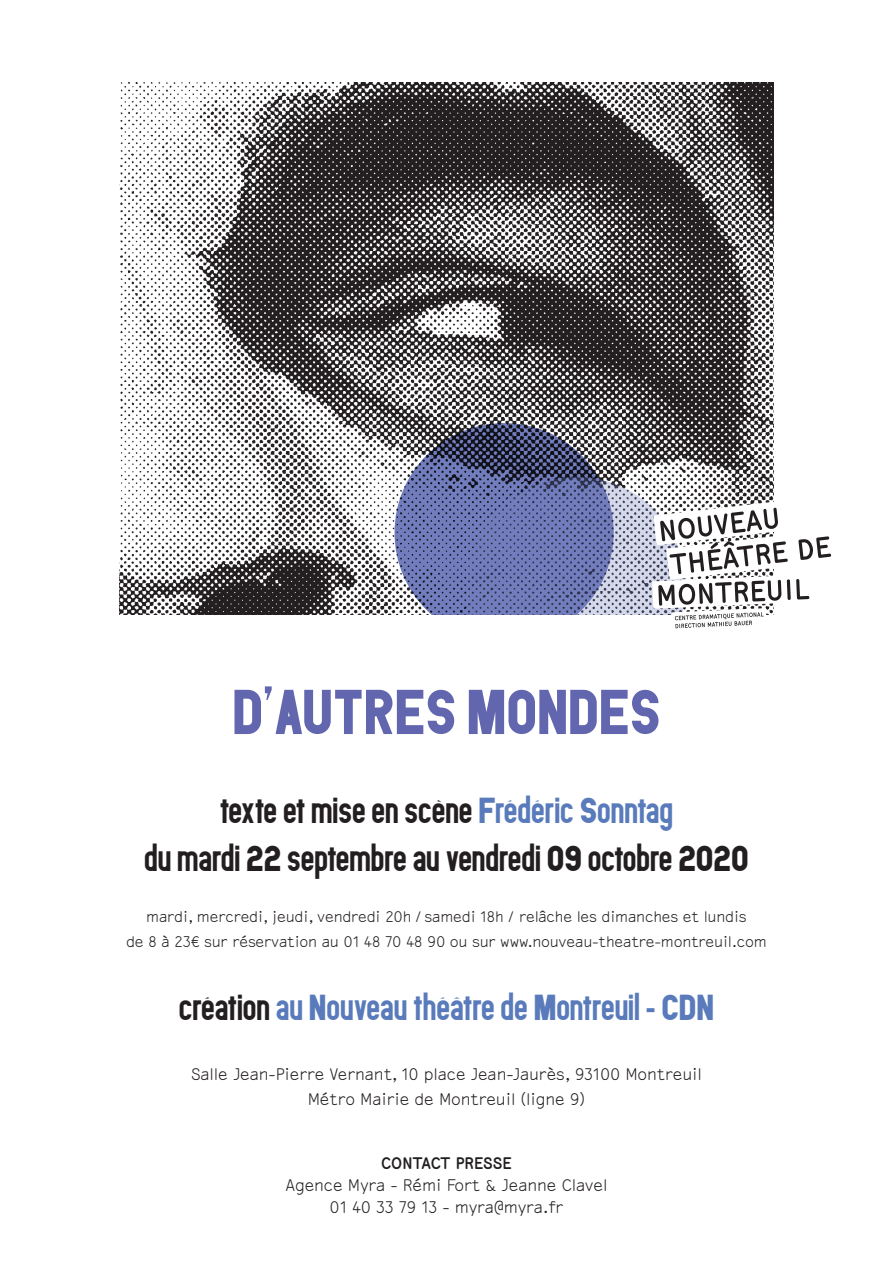
<style>
.page{position:relative;width:893px;height:1263px;background:#fff}
.page>*{position:absolute;margin:0;border:0;box-sizing:border-box;transform-origin:0 0}
.t1{font:63px "PDU";color:#6166af}
.t2{font:36px/48px "PDU";color:#231f20;text-align:center}
.t3{font:36px "PDU";color:#597bbb}
.t4{font:300 18px "Recibo";letter-spacing:-.01em;color:#231f20}
.t5{font:700 18px "Recibo";letter-spacing:-.01em;color:#231f20}
.t6{font:300 16.5px "Recibo";letter-spacing:-.015em;color:#231f20}
.s1{color:#597bbb}
.s2{color:#231f20}
</style>
<div class="page">
<img style="left:119px;top:83px;width:655px;height:531px">
<svg style="left:394px;top:423px;width:438px;height:206px"></svg>
<p class="t1" style="left:232px;top:668px;width:430px">D’AUTRES MONDES</p>
<p class="t2" style="left:144px;top:786px;width:606px">texte et mise en scène <span class="s1">Frédéric Sonntag<br></span>du mardi 22 septembre au vendredi 09 octobre 2020</p>
<p class="t6" style="left:146px;top:907px;width:602px">mardi, mercredi, jeudi, vendredi 20h / samedi 18h / relâche les dimanches et lundis</p>
<p class="t6" style="left:126px;top:932px;width:642px">de 8 à 23€ sur réservation au 01 48 70 48 90 ou sur www.nouveau-theatre-montreuil.com</p>
<p class="t3" style="left:179px;top:982px;width:537px"><span class="s2">création</span> au Nouveau théâtre de Montreuil - CDN</p>
<p class="t4" style="left:191px;top:1064px;width:512px">Salle Jean-Pierre Vernant, 10 place Jean-Jaurès, 93100 Montreuil</p>
<p class="t4" style="left:308px;top:1090px;width:279px">Métro Mairie de Montreuil (ligne 9)</p>
<p class="t5" style="left:381px;top:1153px;width:132px">CONTACT PRESSE</p>
<p class="t4" style="left:285px;top:1175px;width:324px">Agence Myra - Rémi Fort &amp; Jeanne Clavel</p>
<p class="t4" style="left:330px;top:1197px;width:235px">01 40 33 79 13 - myra@myra.fr</p>
</div>
